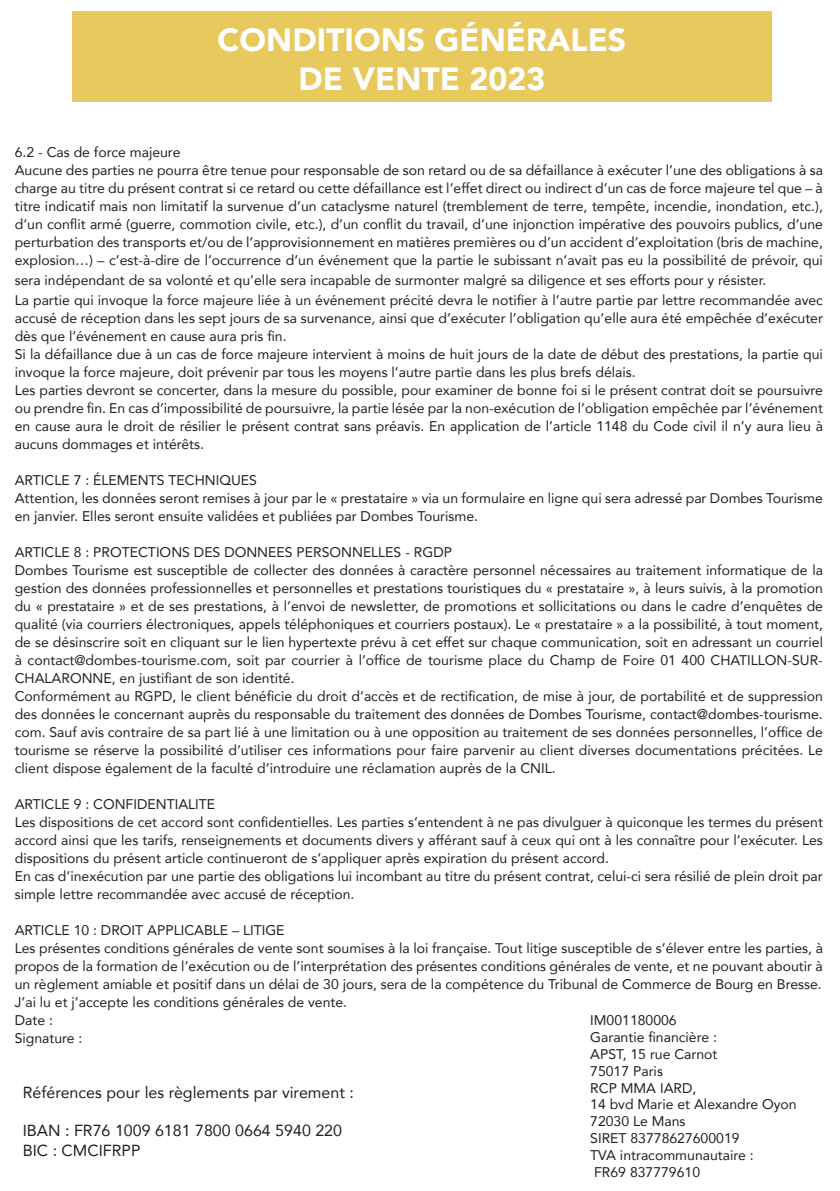
<style>
.page{position:relative;width:840px;height:1191px;background:#fff}
.page>*{position:absolute;margin:0;border:0;box-sizing:border-box;transform-origin:0 0}
.t1{font:900 32px "Avenir";color:#fff}
.t2{font:16px "Avenir";color:#231f20}
.t3{font:14px/18px "Avenir";color:#231f20;text-align:justify}
</style>
<div class="page">
<div style="left:72px;top:11px;width:699px;height:91px;background:#e8c95e"></div>
<p class="t1" style="left:217px;top:13px;width:410px">CONDITIONS GÉNÉRALES</p>
<p class="t1" style="left:298px;top:51px;width:248px">DE VENTE 2023</p>
<p class="t3" style="left:15px;top:142px;width:167px">6.2 - Cas de force majeure</p>
<p class="t3" style="left:15px;top:160px;width:809px">Aucune des parties ne pourra être tenue pour responsable de son retard ou de sa défaillance à exécuter l’une des obligations à sa charge au titre du présent contrat si ce retard ou cette défaillance est l’effet direct ou indirect d’un cas de force majeure tel que – à titre indicatif mais non limitatif la survenue d’un cataclysme naturel (tremblement de terre, tempête, incendie, inondation, etc.), d’un conflit armé (guerre, commotion civile, etc.), d’un conflit du travail, d’une injonction impérative des pouvoirs publics, d’une perturbation des transports et/ou de l’approvisionnement en matières premières ou d’un accident d’exploitation (bris de machine, explosion…) – c’est-à-dire de l’occurrence d’un événement que la partie le subissant n’avait pas eu la possibilité de prévoir, qui</p>
<p class="t3" style="left:15px;top:270px;width:752px">sera indépendant de sa volonté et qu’elle sera incapable de surmonter malgré sa diligence et ses efforts pour y résister.</p>
<p class="t3" style="left:15px;top:290px;width:809px">La partie qui invoque la force majeure liée à un événement précité devra le notifier à l’autre partie par lettre recommandée avec accusé de réception dans les sept jours de sa survenance, ainsi que d’exécuter l’obligation qu’elle aura été empêchée d’exécuter dès que l’événement en cause aura pris fin.</p>
<p class="t3" style="left:15px;top:344px;width:809px">Si la défaillance due à un cas de force majeure intervient à moins de huit jours de la date de début des prestations, la partie qui invoque la force majeure, doit prévenir par tous les moyens l’autre partie dans les plus brefs délais.</p>
<p class="t3" style="left:15px;top:380px;width:809px">Les parties devront se concerter, dans la mesure du possible, pour examiner de bonne foi si le présent contrat doit se poursuivre ou prendre fin. En cas d’impossibilité de poursuivre, la partie lésée par la non-exécution de l’obligation empêchée par l’événement en cause aura le droit de résilier le présent contrat sans préavis. En application de l’article 1148 du Code civil il n’y aura lieu à aucuns dommages et intérêts.</p>
<p class="t3" style="left:15px;top:470px;width:244px">ARTICLE 7 : ÉLEMENTS TECHNIQUES</p>
<p class="t3" style="left:15px;top:488px;width:809px">Attention, les données seront remises à jour par le « prestataire » via un formulaire en ligne qui sera adressé par Dombes Tourisme en janvier. Elles seront ensuite validées et publiées par Dombes Tourisme.</p>
<p class="t3" style="left:15px;top:542px;width:438px">ARTICLE 8 : PROTECTIONS DES DONNEES PERSONNELLES - RGDP</p>
<p class="t3" style="left:15px;top:560px;width:809px">Dombes Tourisme est susceptible de collecter des données à caractère personnel nécessaires au traitement informatique de la gestion des données professionnelles et personnelles et prestations touristiques du « prestataire », à leurs suivis, à la promotion du « prestataire » et de ses prestations, à l’envoi de newsletter, de promotions et sollicitations ou dans le cadre d’enquêtes de qualité (via courriers électroniques, appels téléphoniques et courriers postaux). Le « prestataire » a la possibilité, à tout moment, de se désinscrire soit en cliquant sur le lien hypertexte prévu à cet effet sur chaque communication, soit en adressant un courriel à contact@dombes-tourisme.com, soit par courrier à l’office de tourisme place du Champ de Foire 01 400 CHATILLON-SUR-CHALARONNE, en justifiant de son identité.</p>
<p class="t3" style="left:15px;top:686px;width:809px">Conformément au RGPD, le client bénéficie du droit d’accès et de rectification, de mise à jour, de portabilité et de suppression des données le concernant auprès du responsable du traitement des données de Dombes Tourisme, contact@dombes-tourisme. com. Sauf avis contraire de sa part lié à une limitation ou à une opposition au traitement de ses données personnelles, l’office de tourisme se réserve la possibilité d’utiliser ces informations pour faire parvenir au client diverses documentations précitées. Le client dispose également de la faculté d’introduire une réclamation auprès de la CNIL.</p>
<p class="t3" style="left:15px;top:794px;width:202px">ARTICLE 9 : CONFIDENTIALITE</p>
<p class="t3" style="left:15px;top:812px;width:809px">Les dispositions de cet accord sont confidentielles. Les parties s’entendent à ne pas divulguer à quiconque les termes du présent accord ainsi que les tarifs, renseignements et documents divers y afférant sauf à ceux qui ont à les connaître pour l’exécuter. Les dispositions du présent article continueront de s’appliquer après expiration du présent accord.</p>
<p class="t3" style="left:15px;top:866px;width:809px">En cas d’inexécution par une partie des obligations lui incombant au titre du présent contrat, celui-ci sera résilié de plein droit par simple lettre recommandée avec accusé de réception.</p>
<p class="t3" style="left:15px;top:920px;width:271px">ARTICLE 10 : DROIT APPLICABLE – LITIGE</p>
<p class="t3" style="left:15px;top:938px;width:809px">Les présentes conditions générales de vente sont soumises à la loi française. Tout litige susceptible de s’élever entre les parties, à propos de la formation de l’exécution ou de l’interprétation des présentes conditions générales de vente, et ne pouvant aboutir à un règlement amiable et positif dans un délai de 30 jours, sera de la compétence du Tribunal de Commerce de Bourg en Bresse.</p>
<p class="t3" style="left:15px;top:992px;width:334px">J’ai lu et j’accepte les conditions générales de vente.</p>
<p class="t3" style="left:15px;top:1010px;width:40px">Date :</p>
<p class="t3" style="left:15px;top:1028px;width:69px">Signature :</p>
<p class="t3" style="left:590px;top:1011px;width:88px">IM001180006</p>
<p class="t3" style="left:590px;top:1028px;width:128px">Garantie financière :</p>
<p class="t3" style="left:590px;top:1044px;width:129px">APST, 15 rue Carnot</p>
<p class="t3" style="left:590px;top:1061px;width:74px">75017 Paris</p>
<p class="t3" style="left:590px;top:1078px;width:108px">RCP MMA IARD,</p>
<p class="t3" style="left:590px;top:1095px;width:208px">14 bvd Marie et Alexandre Oyon</p>
<p class="t3" style="left:590px;top:1112px;width:97px">72030 Le Mans</p>
<p class="t3" style="left:590px;top:1128px;width:151px">SIRET 83778627600019</p>
<p class="t3" style="left:590px;top:1145px;width:165px">TVA intracommunautaire :</p>
<p class="t3" style="left:593px;top:1162px;width:107px">FR69 837779610</p>
<p class="t2" style="left:23px;top:1079px;width:332px">Références pour les règlements par virement :</p>
<p class="t2" style="left:23px;top:1118px;width:321px">IBAN : FR76 1009 6181 7800 0664 5940 220</p>
<p class="t2" style="left:23px;top:1137px;width:119px">BIC : CMCIFRPP</p>
</div>
